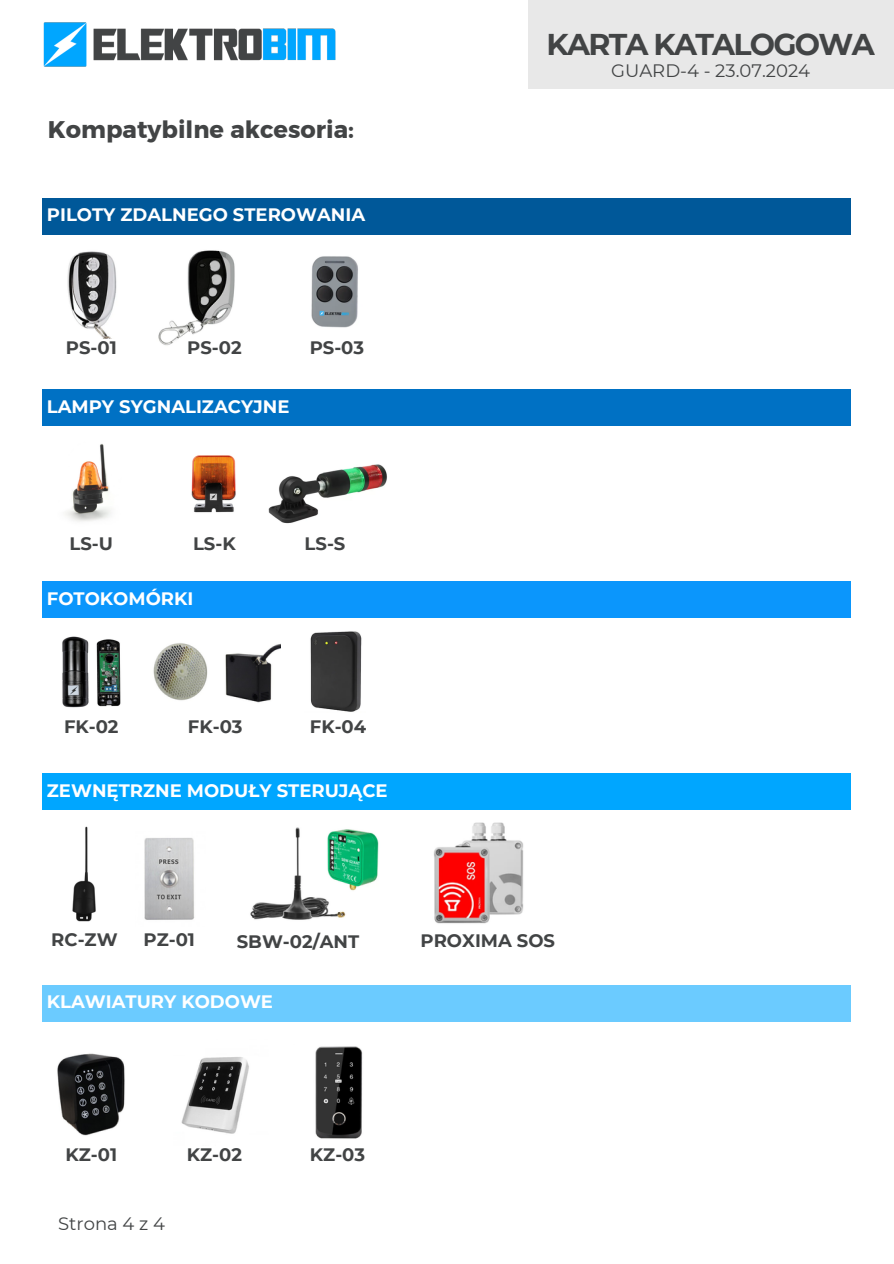
<style>
.page{position:relative;width:894px;height:1264px;background:#fff}
.page>*{position:absolute;margin:0;border:0;box-sizing:border-box;transform-origin:0 0}
.t1{font:700 30px "Montserrat";letter-spacing:-.055em;color:#424445}
.t2{font:24px "Kief Montaser Bold";color:#424445}
.t3{font:700 18px "Montserrat";color:#fff}
.t4{font:700 18px "Montserrat";color:#424445}
.t5{font:18px "Montserrat";color:#424445}
</style>
<div class="page">
<img style="left:43px;top:22px;width:293px;height:45px">
<div style="left:527px;top:0;width:366px;height:89px;background:#e8e8e8"></div>
<div style="left:42px;top:198px;width:808px;height:36px;background:#005899"></div>
<div style="left:42px;top:389px;width:808px;height:37px;background:#0071c4"></div>
<div style="left:42px;top:581px;width:808px;height:37px;background:#0b96fc"></div>
<div style="left:42px;top:773px;width:808px;height:37px;background:#00a6ff"></div>
<div style="left:42px;top:984px;width:808px;height:37px;background:#6bcbff"></div>
<img style="left:65px;top:444px;width:46px;height:78px">
<img style="left:191px;top:455px;width:45px;height:58px">
<img style="left:62px;top:636px;width:59px;height:72px">
<img style="left:153px;top:643px;width:127px;height:60px">
<img style="left:57px;top:1053px;width:68px;height:83px">
<img style="left:181px;top:1057px;width:68px;height:77px">
<img style="left:315px;top:1046px;width:48px;height:93px">
<img style="left:311px;top:256px;width:47px;height:72px">
<img style="left:187px;top:250px;width:48px;height:66px">
<img style="left:158px;top:316px;width:70px;height:30px">
<img style="left:67px;top:251px;width:50px;height:87px">
<img style="left:310px;top:631px;width:52px;height:81px">
<img style="left:72px;top:826px;width:24px;height:96px">
<img style="left:144px;top:838px;width:51px;height:82px">
<img style="left:250px;top:827px;width:129px;height:93px">
<img style="left:434px;top:822px;width:90px;height:102px">
<img style="left:268px;top:464px;width:119px;height:60px">
<h3 class="t1" style="left:546px;top:26px;width:329px">KARTA KATALOGOWA</h3>
<p class="t2" style="left:48px;top:115px;width:307px">Kompatybilne akcesoria:</p>
<h1 class="t3" style="left:47px;top:204px;width:319px">PILOTY ZDALNEGO STEROWANIA</h1>
<p class="t4" style="left:66px;top:336px;width:52px">PS-01</p>
<p class="t4" style="left:309px;top:336px;width:56px">PS-03</p>
<h3 class="t4" style="left:187px;top:336px;width:56px">PS-02</h3>
<h4 class="t3" style="left:47px;top:395px;width:244px">LAMPY SYGNALIZACYJNE</h4>
<p class="t4" style="left:69px;top:532px;width:45px">LS-U</p>
<p class="t4" style="left:193px;top:532px;width:44px">LS-K</p>
<h2 class="t3" style="left:47px;top:587px;width:148px">FOTOKOMÓRKI</h2>
<h3 class="t4" style="left:304px;top:532px;width:42px">LS-S</h3>
<h3 class="t4" style="left:64px;top:715px;width:56px">FK-02</h3>
<h3 class="t4" style="left:188px;top:715px;width:56px">FK-03</h3>
<h3 class="t4" style="left:310px;top:715px;width:58px">FK-04</h3>
<h3 class="t3" style="left:47px;top:779px;width:342px">ZEWNĘTRZNE MODUŁY STERUJĄCE</h3>
<h3 class="t4" style="left:51px;top:928px;width:68px">RC-ZW</h3>
<h3 class="t4" style="left:143px;top:928px;width:53px">PZ-01</h3>
<h3 class="t4" style="left:237px;top:930px;width:124px">SBW-02/ANT</h3>
<h3 class="t4" style="left:420px;top:929px;width:136px">PROXIMA SOS</h3>
<p class="t3" style="left:47px;top:990px;width:227px">KLAWIATURY KODOWE</p>
<h3 class="t4" style="left:65px;top:1143px;width:53px">KZ-01</h3>
<h3 class="t5" style="left:58px;top:1212px;width:108px">Strona 4 z 4</h3>
<p class="t4" style="left:187px;top:1143px;width:57px">KZ-02</p>
<h3 class="t4" style="left:310px;top:1143px;width:57px">KZ-03</h3>
<p class="t5" style="left:611px;top:59px;width:200px">GUARD-4 - 23.07.2024</p>
</div>
